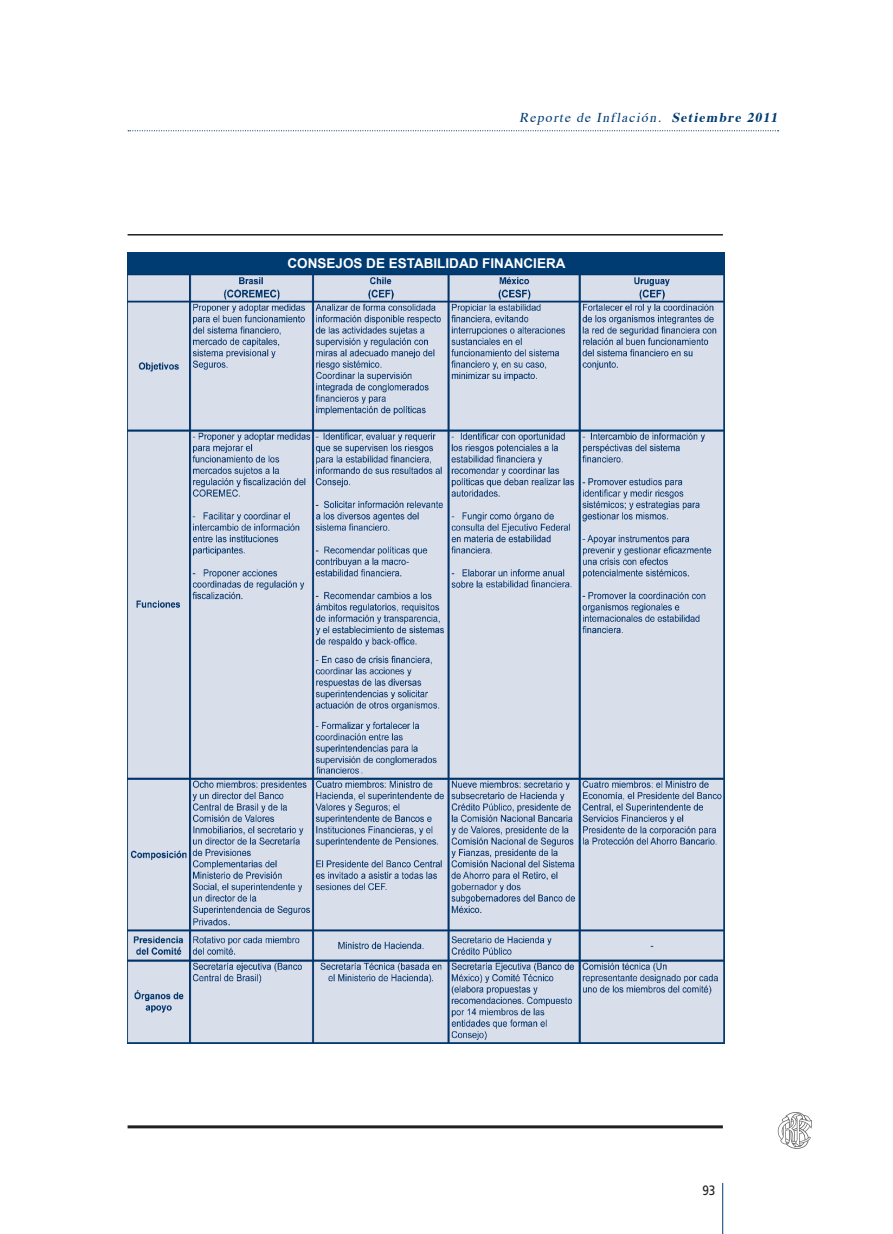
<style>
.page{position:relative;width:893px;height:1234px;background:#fff}
.page>*{position:absolute;margin:0;border:0;box-sizing:border-box;transform-origin:0 0}
.t1{font:italic 13.5px "Times";color:#003c72}
.t2{font:700 13.5px "Arial";color:#fff}
.t3{font:13.5px "Frutiger";color:#231f20;scale:.88 1}
.s1{font-weight:700}
</style>
<div class="page">
<svg style="left:128px;top:130px;width:651px;height:1px"></svg>
<hr style="left:722px;top:1182px;width:1px;height:51px;background:#003c72">
<svg style="left:778px;top:1112px;width:34px;height:37px"></svg>
<hr style="left:128px;top:234px;width:595px;height:1px;background:#231f20">
<hr style="left:128px;top:1125px;width:595px;height:3px;background:#231f20">
<div style="left:128px;top:252px;width:597px;height:22px;background:#003c72"></div>
<img style="left:128px;top:275px;width:596px;height:768px">
<p class="t1" style="left:519px;top:105px;width:263px">Reporte de Inflación. <span class="s1">Setiembre 2011</span></p>
<p class="t2" style="left:287px;top:254px;width:280px">CONSEJOS DE ESTABILIDAD FINANCIERA</p>
<p class="t3" style="left:702px;top:1182px;width:16px">93</p>
</div>
